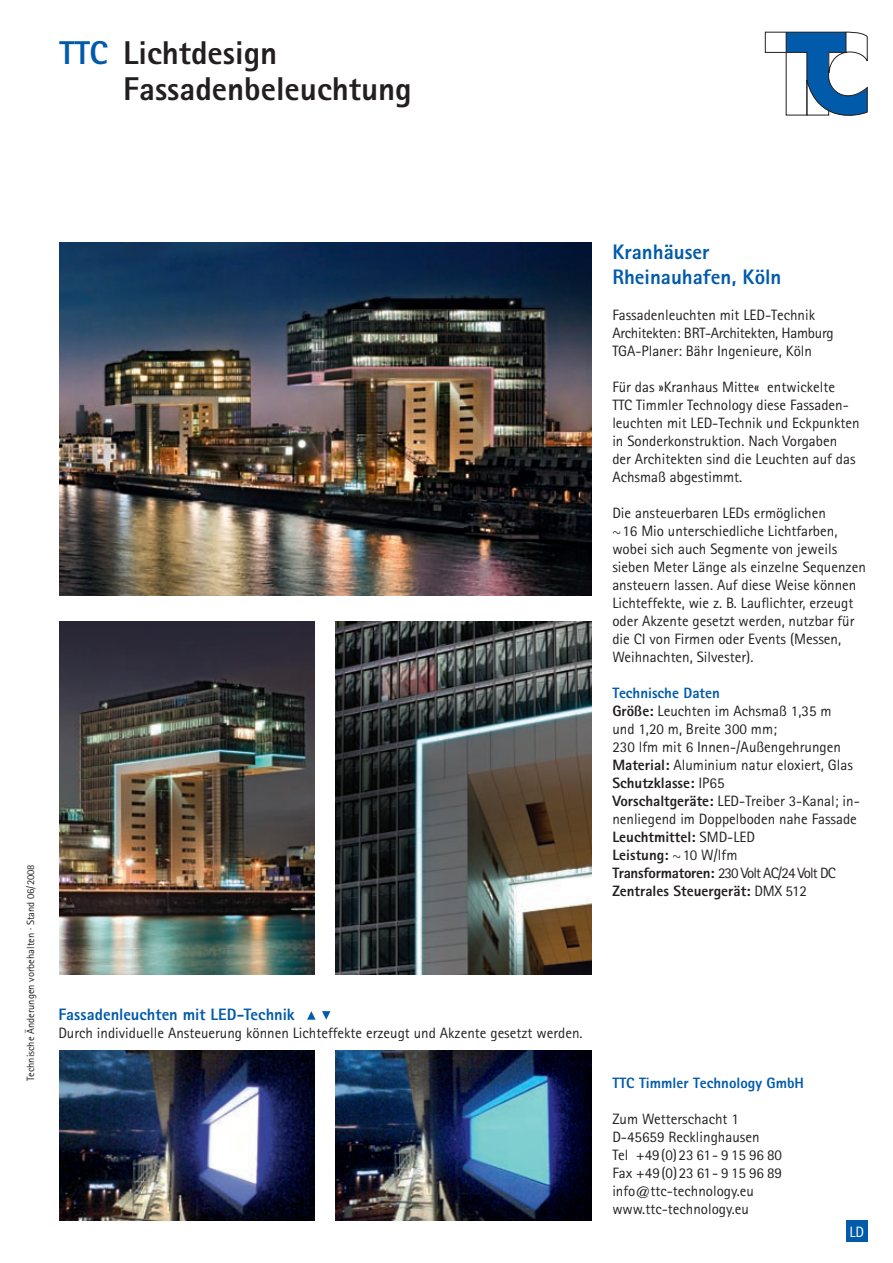
<style>
.page{position:relative;width:893px;height:1263px;background:#fff}
.page>*{position:absolute;margin:0;border:0;box-sizing:border-box;transform-origin:0 0}
.t1{font:800 33px/36px "Rotis Sans Serif";color:#231f20}
.t2{font:800 21px/25.2px "Rotis Sans Serif";color:#015aaa}
.t3{font:800 16.5px "Rotis Sans Serif";color:#015aaa}
.t4{font:15px/18px "Rotis Sans Serif";color:#231f20}
.t5{font:800 15px "Rotis Sans Serif";color:#015aaa}
.t6{font:15px "Rotis Sans Serif";color:#fff}
.t7{font:10.5px "Rotis Sans Serif";color:#231f20}
.s1{color:#015aaa}
.s2{font-weight:800;color:#015aaa}
.s3{font-weight:800}
</style>
<div class="page">
<img style="left:60px;top:621px;width:255px;height:353px">
<img style="left:336px;top:1050px;width:255px;height:170px">
<img style="left:60px;top:1050px;width:255px;height:170px">
<img style="left:60px;top:242px;width:531px;height:353px">
<svg style="left:307px;top:1011px;width:9px;height:9px"></svg>
<svg style="left:322px;top:1011px;width:8px;height:9px"></svg>
<div style="left:846px;top:1220px;width:21px;height:22px;background:#015aaa"></div>
<img style="left:336px;top:621px;width:255px;height:353px">
<svg style="left:765px;top:31px;width:103px;height:85px"></svg>
<h1 class="t1" style="left:123px;top:34px;width:290px;text-indent:-64px"><span class="s1">TTC</span> Lichtdesign<br>Fassadenbeleuchtung</h1>
<p class="t7" style="left:24px;top:1081px;width:218px;rotate:-90deg">Technische Änderungen vorbehalten · Stand 06/2008</p>
<p class="t3" style="left:58px;top:1003px;width:238px">Fassadenleuchten mit LED-Technik</p>
<p class="t4" style="left:58px;top:1023px;width:526px">Durch individuelle Ansteuerung können Lichteffekte erzeugt und Akzente gesetzt werden.</p>
<h2 class="t2" style="left:612px;top:239px;width:171px">Kranhäuser<br>Rheinauhafen, Köln</h2>
<p class="t4" style="left:612px;top:306px;width:223px">Fassadenleuchten mit LED-Technik<br>Architekten: BRT-Architekten, Hamburg<br>TGA-Planer: Bähr Ingenieure, Köln</p>
<p class="t4" style="left:612px;top:378px;width:249px">Für das »Kranhaus Mitte« entwickelte<br>TTC Timmler Technology diese Fassaden&shy;leuchten mit LED-Technik und Eckpunkten in Sonderkonstruktion. Nach Vorgaben<br>der Architekten sind die Leuchten auf das Achsmaß abgestimmt.</p>
<p class="t4" style="left:612px;top:504px;width:255px">Die ansteuerbaren LEDs ermöglichen<br>~16 Mio unterschiedliche Lichtfarben, wobei sich auch Segmente von jeweils sieben Meter Länge als einzelne Sequenzen ansteuern lassen. Auf diese Weise können Lichteffekte, wie z. B. Lauflichter, erzeugt oder Akzente gesetzt werden, nutzbar für die CI von Firmen oder Events (Messen, Weihnachten, Silvester).</p>
<p class="t4" style="left:612px;top:684px;width:249px"><span class="s2">Technische Daten<br></span><span class="s3">Größe:</span> Leuchten im Achsmaß 1,35 m<br>und 1,20 m, Breite 300 mm;<br>230 lfm mit 6 Innen-/Außengehrungen<br><span class="s3">Material:</span> Aluminium natur eloxiert, Glas<br><span class="s3">Schutzklasse:</span> IP65<br><span class="s3">Vorschaltgeräte:</span> LED-Treiber 3-Kanal; in&shy;nenliegend im Doppelboden nahe Fassade<br><span class="s3">Leuchtmittel:</span> SMD-LED<br><span class="s3">Leistung:</span> ~10 W/lfm<br><span class="s3">Transformatoren:</span> 230 Volt AC/24 Volt DC<br><span class="s3">Zentrales Steuergerät:</span> DMX 512</p>
<p class="t5" style="left:612px;top:1074px;width:193px">TTC Timmler Technology GmbH</p>
<p class="t4" style="left:612px;top:1110px;width:171px">Zum Wetterschacht 1<br>D-45659 Recklinghausen<br>Tel +49(0)23 61- 9 15 96 80<br>Fax +49(0)23 61- 9 15 96 89 info@ttc-technology.eu www.ttc-technology.eu</p>
<p class="t6" style="left:849px;top:1223px;width:16px">LD</p>
</div>
